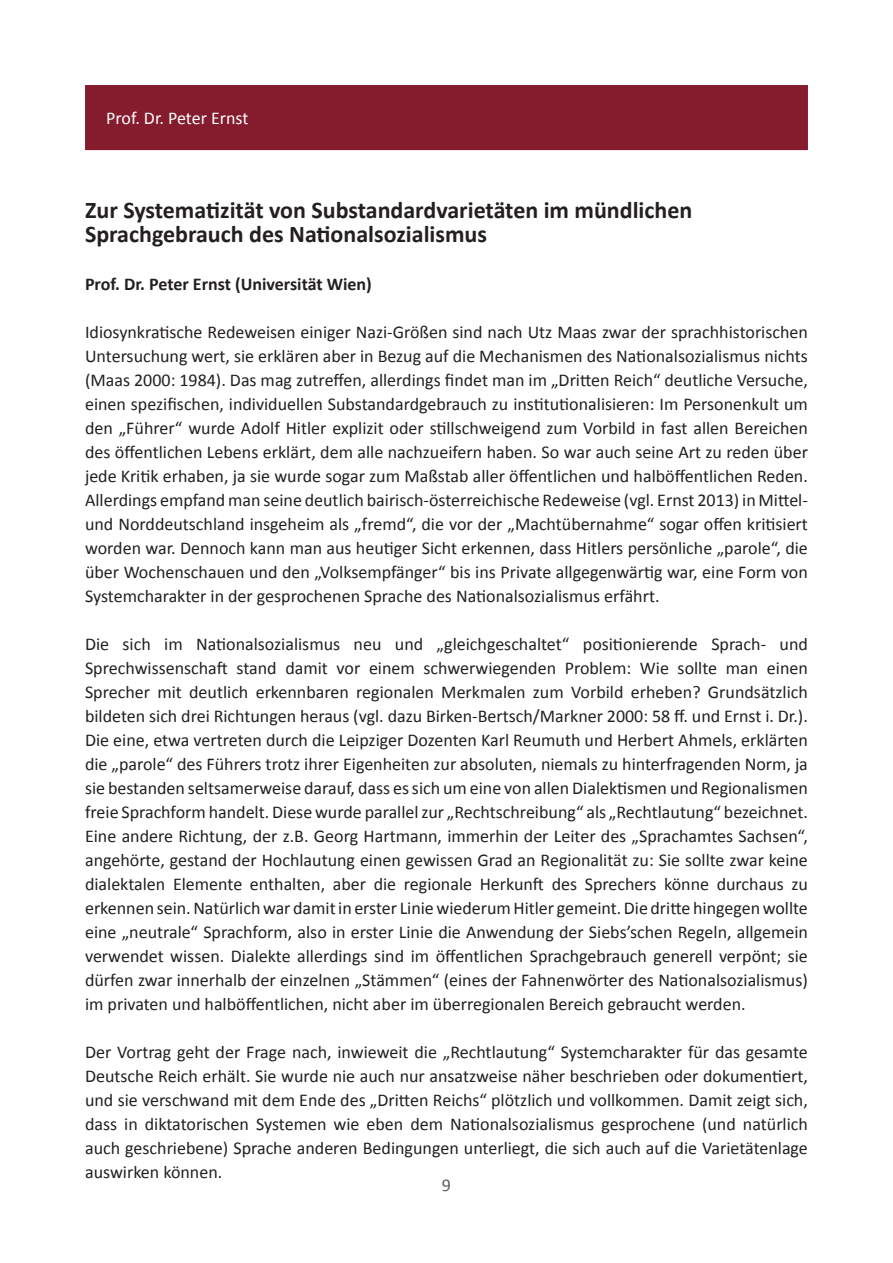
<style>
.page{position:relative;width:893px;height:1263px;background:#fff}
.page>*{position:absolute;margin:0;border:0;box-sizing:border-box;transform-origin:0 0}
.t1{font:700 24px/24px "Calibri";color:#231f20}
.t2{font:18px/24px "Calibri";color:#231f20;text-align:justify}
.t3{font:700 18px "Calibri";color:#231f20}
.t4{font:18px "Calibri";color:#fff}
.t5{font:18px "Calibri";color:#595b5e}
</style>
<div class="page">
<div style="left:85px;top:85px;width:723px;height:65px;background:#841c2e"></div>
<p class="t4" style="left:106px;top:107px;width:144px">Prof. Dr. Peter Ernst</p>
<h1 class="t1" style="left:85px;top:197px;width:609px">Zur Systematizität von Substandardvarietäten im mündlichen<br>Sprachgebrauch des Nationalsozialismus</h1>
<p class="t3" style="left:85px;top:273px;width:288px">Prof. Dr. Peter Ernst (Universität Wien)</p>
<p class="t2" style="left:85px;top:319px;width:724px">Idiosynkratische Redeweisen einiger Nazi-Größen sind nach Utz Maas zwar der sprachhistorischen Untersuchung wert, sie erklären aber in Bezug auf die Mechanismen des Nationalsozialismus nichts (Maas 2000: 1984). Das mag zutreffen, allerdings findet man im „Dritten Reich“ deutliche Versuche, einen spezifischen, individuellen Substandardgebrauch zu institutionalisieren: Im Personenkult um den „Führer“ wurde Adolf Hitler explizit oder stillschweigend zum Vorbild in fast allen Bereichen des öffentlichen Lebens erklärt, dem alle nachzueifern haben. So war auch seine Art zu reden über jede Kritik erhaben, ja sie wurde sogar zum Maßstab aller öffentlichen und halböffentlichen Reden.<br>Allerdings empfand man seine deutlich bairisch-österreichische Redeweise (vgl. Ernst 2013) in Mittel&shy;und Norddeutschland insgeheim als „fremd“, die vor der „Machtübernahme“ sogar offen kritisiert worden war. Dennoch kann man aus heutiger Sicht erkennen, dass Hitlers persönliche „parole“, die über Wochenschauen und den „Volksempfänger“ bis ins Private allgegenwärtig war, eine Form von Systemcharakter in der gesprochenen Sprache des Nationalsozialismus erfährt.</p>
<p class="t2" style="left:85px;top:631px;width:724px">Die sich im Nationalsozialismus neu und „gleichgeschaltet“ positionierende Sprach- und Sprechwissenschaft stand damit vor einem schwerwiegenden Problem: Wie sollte man einen Sprecher mit deutlich erkennbaren regionalen Merkmalen zum Vorbild erheben? Grundsätzlich bildeten sich drei Richtungen heraus (vgl. dazu Birken-Bertsch/Markner 2000: 58 ff. und Ernst i. Dr.).<br>Die eine, etwa vertreten durch die Leipziger Dozenten Karl Reumuth und Herbert Ahmels, erklärten die „parole“ des Führers trotz ihrer Eigenheiten zur absoluten, niemals zu hinterfragenden Norm, ja sie bestanden seltsamerweise darauf, dass es sich um eine von allen Dialektismen und Regionalismen freie Sprachform handelt. Diese wurde parallel zur „Rechtschreibung“ als „Rechtlautung“ bezeichnet.<br>Eine andere Richtung, der z.B. Georg Hartmann, immerhin der Leiter des „Sprachamtes Sachsen“, angehörte, gestand der Hochlautung einen gewissen Grad an Regionalität zu: Sie sollte zwar keine dialektalen Elemente enthalten, aber die regionale Herkunft des Sprechers könne durchaus zu erkennen sein. Natürlich war damit in erster Linie wiederum Hitler gemeint. Die dritte hingegen wollte eine „neutrale“ Sprachform, also in erster Linie die Anwendung der Siebs’schen Regeln, allgemein verwendet wissen. Dialekte allerdings sind im öffentlichen Sprachgebrauch generell verpönt; sie dürfen zwar innerhalb der einzelnen „Stämmen“ (eines der Fahnenwörter des Nationalsozialismus) im privaten und halböffentlichen, nicht aber im überregionalen Bereich gebraucht werden.</p>
<p class="t2" style="left:85px;top:1039px;width:724px">Der Vortrag geht der Frage nach, inwieweit die „Rechtlautung“ Systemcharakter für das gesamte Deutsche Reich erhält. Sie wurde nie auch nur ansatzweise näher beschrieben oder dokumentiert, und sie verschwand mit dem Ende des „Dritten Reichs“ plötzlich und vollkommen. Damit zeigt sich, dass in diktatorischen Systemen wie eben dem Nationalsozialismus gesprochene (und natürlich auch geschriebene) Sprache anderen Bedingungen unterliegt, die sich auch auf die Varietätenlage auswirken können.</p>
<p class="t5" style="left:442px;top:1174px;width:11px">9</p>
</div>
